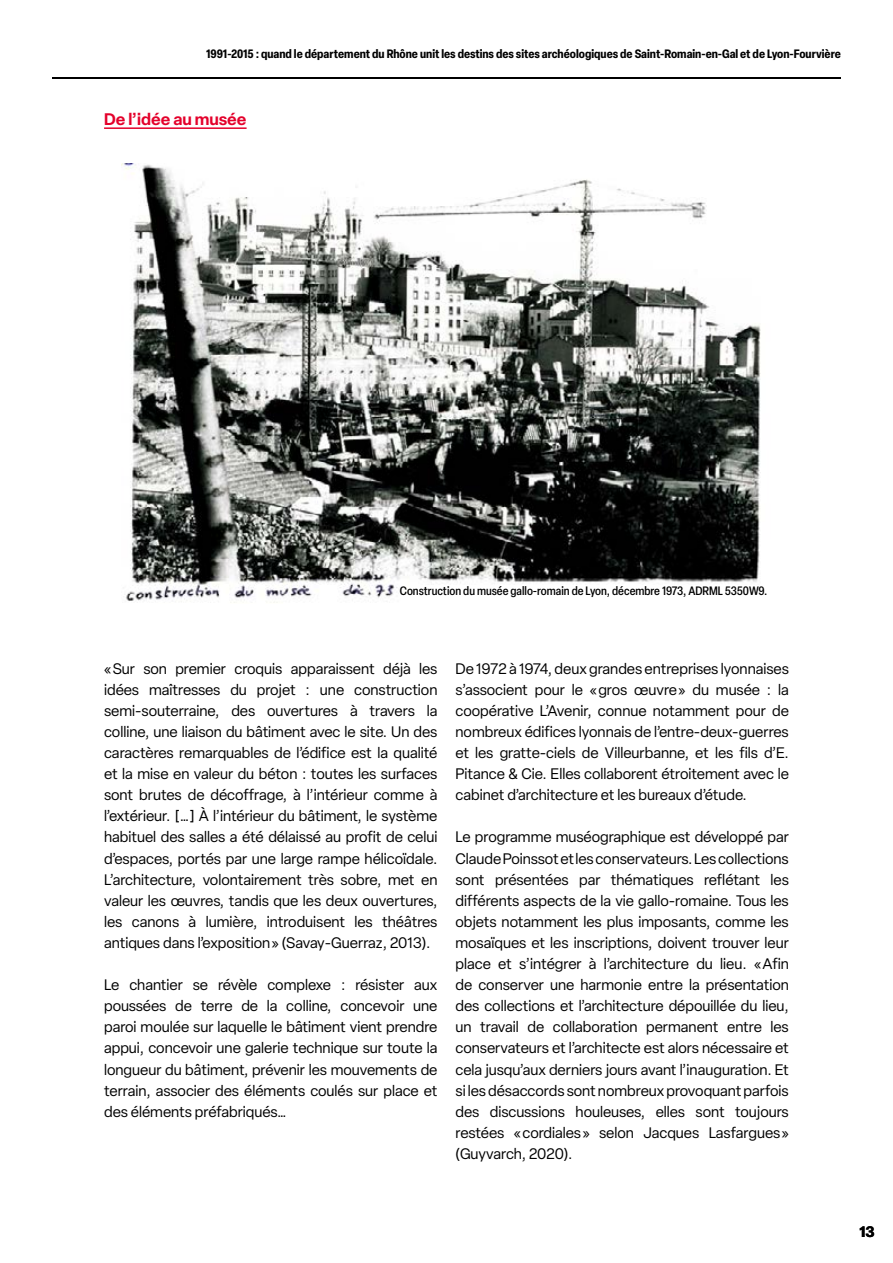
<style>
.page{position:relative;width:893px;height:1263px;background:#fff}
.page>*{position:absolute;margin:0;border:0;box-sizing:border-box;transform-origin:0 0}
.H4_-_Rouge{font:600 16.5px "Elza";color:#e4002b}
.texte_HdD_Caroline_J{font:15px/21.1px "Elza";color:#000;text-align:justify}
.t1{font:700 15px "Elza Text";color:#000}
.t2{font:700 condensed 12px "Elza";color:#000}
.Légende_Photo_-_Gauche{font:500 condensed 12px "Elza";color:#000}
</style>
<div class="page">
<hr style="left:104px;top:127px;width:143px;height:2px;background:#e4002b">
<img style="left:122px;top:163px;width:639px;height:440px">
<hr style="left:52px;top:77px;width:789px;height:2px;background:#000">
<p class="t2" style="left:206px;top:45px;width:636px">1991-2015 : quand le département du Rhône unit les destins des sites archéologiques de Saint-Romain-en-Gal et de Lyon-Fourvière</p>
<p class="H4_-_Rouge" style="left:104px;top:108px;width:144px">De l’idée au musée</p>
<p class="Légende_Photo_-_Gauche" style="left:400px;top:583px;width:369px">Construction du musée gallo-romain de Lyon, décembre 1973, ADRML 5350W9.</p>
<p class="texte_HdD_Caroline_J" style="left:104px;top:658px;width:335px">« Sur son premier croquis apparaissent déjà les idées maîtresses du projet : une construction semi-souterraine, des ouvertures à travers la colline, une liaison du bâtiment avec le site. Un des caractères remarquables de l’édifice est la qualité et la mise en valeur du béton : toutes les surfaces sont brutes de décoffrage, à l’intérieur comme à l’extérieur. […] À l’intérieur du bâtiment, le système habituel des salles a été délaissé au profit de celui d’espaces, portés par une large rampe hélicoïdale.<br>L’architecture, volontairement très sobre, met en valeur les œuvres, tandis que les deux ouvertures, les canons à lumière, introduisent les théâtres antiques dans l’exposition » (Savay-Guerraz, 2013).</p>
<p class="texte_HdD_Caroline_J" style="left:104px;top:974px;width:335px">Le chantier se révèle complexe : résister aux poussées de terre de la colline, concevoir une paroi moulée sur laquelle le bâtiment vient prendre appui, concevoir une galerie technique sur toute la longueur du bâtiment, prévenir les mouvements de terrain, associer des éléments coulés sur place et des éléments préfabriqués…</p>
<p class="texte_HdD_Caroline_J" style="left:455px;top:658px;width:335px">De 1972 à 1974, deux grandes entreprises lyonnaises s’associent pour le « gros œuvre » du musée : la coopérative L’Avenir, connue notamment pour de nombreux édifices lyonnais de l’entre-deux-guerres et les gratte-ciels de Villeurbanne, et les fils d’E.<br>Pitance &amp; Cie. Elles collaborent étroitement avec le cabinet d’architecture et les bureaux d’étude.</p>
<p class="texte_HdD_Caroline_J" style="left:455px;top:826px;width:335px">Le programme muséographique est développé par Claude Poinssot et les conservateurs. Les collections sont présentées par thématiques reflétant les différents aspects de la vie gallo-romaine. Tous les objets notamment les plus imposants, comme les mosaïques et les inscriptions, doivent trouver leur place et s’intégrer à l’architecture du lieu. « Afin de conserver une harmonie entre la présentation des collections et l’architecture dépouillée du lieu, un travail de collaboration permanent entre les conservateurs et l’architecte est alors nécessaire et cela jusqu’aux derniers jours avant l’inauguration. Et si les désaccords sont nombreux provoquant parfois des discussions houleuses, elles sont toujours restées « cordiales » selon Jacques Lasfargues » (Guyvarch, 2020).</p>
<p class="t1" style="left:859px;top:1220px;width:17px">13</p>
</div>
